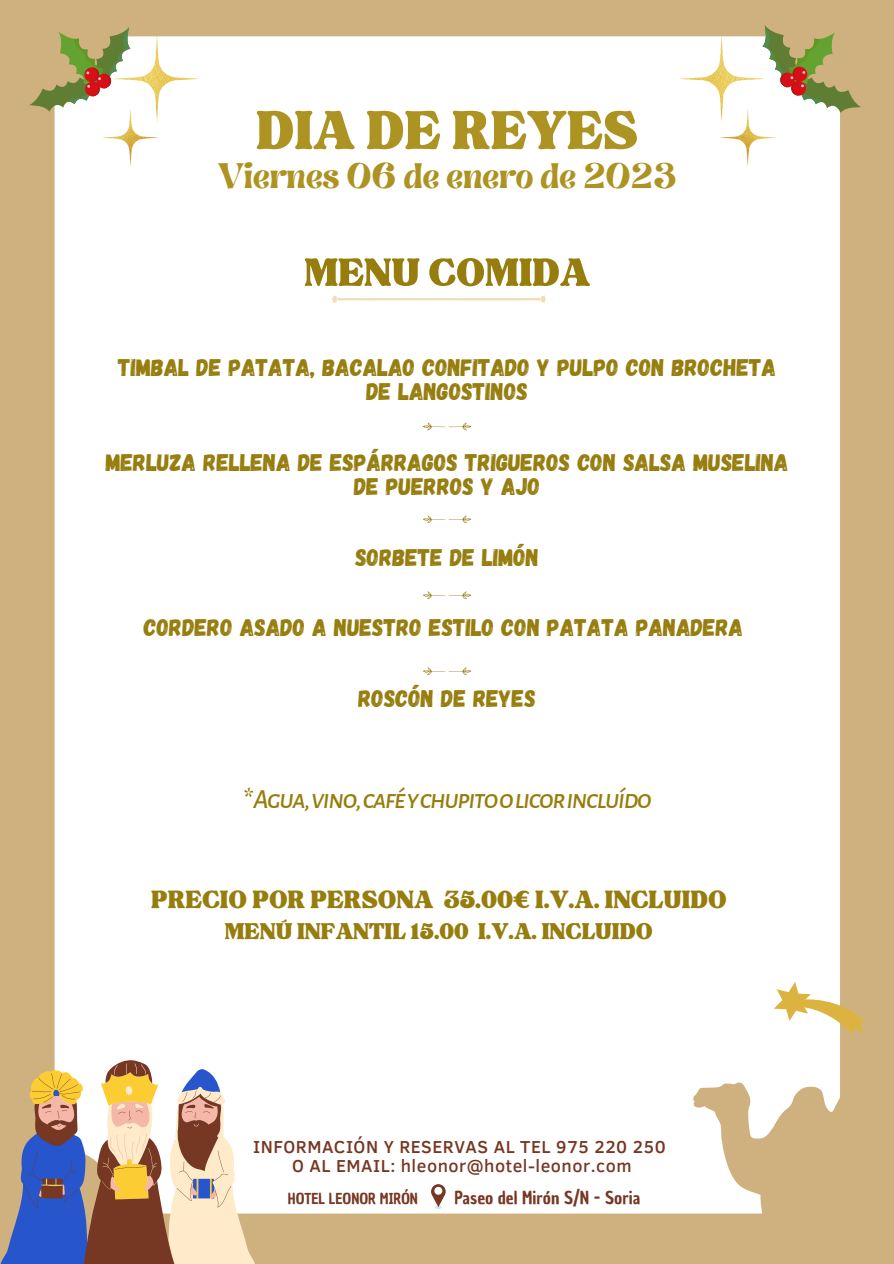
<style>
.page{position:relative;width:894px;height:1264px;background:#fff}
.page>*{position:absolute;margin:0;border:0;box-sizing:border-box;transform-origin:0 0}
.t1{font:75px "TAN Tangkiwood Display";color:#ad9322}
.t2{font:54px "TAN Tangkiwood Display";color:#967d0e}
.t3{font:34.5px "TAN Tangkiwood Display";color:#967d0e}
.t4{font:31.5px "TAN Tangkiwood Display";color:#967d0e}
.t5{font:28.5px "Brasika Display";color:#ad9322}
.t6{font:italic 500 27px "Alegreya Sans SC";letter-spacing:-.055em;color:#967d0e}
.t7{font:24px/23.7px "Gagalin";color:#967d0e;text-align:center}
.t8{font:500 17.7px/19.2px "Clear Sans";letter-spacing:.03em;color:#763723;text-align:center}
.t9{font:17.25px "Chau Philomene One";color:#763723}
.t10{font:14.7px "Chau Philomene One";color:#763723}
</style>
<div class="page">
<div style="left:0;top:0;width:893px;height:1263px;background:#cfb180"></div>
<div style="left:55px;top:36px;width:784px;height:1177px;background:#fff;border-radius:67px"></div>
<svg style="left:693px;top:1082px;width:147px;height:132px"></svg>
<svg style="left:29px;top:27px;width:100px;height:103px"></svg>
<svg style="left:764px;top:25px;width:97px;height:107px"></svg>
<img style="left:678px;top:36px;width:97px;height:130px">
<img style="left:102px;top:36px;width:97px;height:130px">
<svg style="left:774px;top:978px;width:92px;height:59px"></svg>
<svg style="left:331px;top:295px;width:215px;height:8px"></svg>
<svg style="left:422px;top:422px;width:49px;height:8px"></svg>
<svg style="left:423px;top:515px;width:48px;height:8px"></svg>
<svg style="left:423px;top:591px;width:48px;height:8px"></svg>
<svg style="left:423px;top:667px;width:48px;height:8px"></svg>
<svg style="left:431px;top:1184px;width:14px;height:24px"></svg>
<div style="left:434px;top:1186px;width:8px;height:8px;background:#fff;border-radius:50%"></div>
<svg style="left:1px;top:1060px;width:258px;height:203px"></svg>
<h1 class="t1" style="left:256px;top:102px;width:384px">DIA DE REYES</h1>
<p class="t5" style="left:218px;top:154px;width:458px">Viernes 06 de enero de 2023</p>
<h2 class="t2" style="left:304px;top:252px;width:287px">MENU COMIDA</h2>
<p class="t7" style="left:118px;top:355px;width:659px">TIMBAL DE PATATA, BACALAO CONFITADO Y PULPO CON BROCHETA<br>DE LANGOSTINOS</p>
<p class="t7" style="left:106px;top:449px;width:684px">MERLUZA RELLENA DE ESPÁRRAGOS TRIGUEROS CON SALSA MUSELINA<br>DE PUERROS Y AJO</p>
<p class="t7" style="left:355px;top:544px;width:185px">SORBETE DE LIMÓN</p>
<p class="t7" style="left:144px;top:615px;width:600px">CORDERO ASADO A NUESTRO ESTILO CON PATATA PANADERA</p>
<p class="t7" style="left:358px;top:686px;width:179px">ROSCÓN DE REYES</p>
<p class="t6" style="left:242px;top:786px;width:410px">*Agua,vino,caféychupitoolicorincluído</p>
<h3 class="t3" style="left:151px;top:887px;width:577px">PRECIO POR PERSONA 35.00€ I.V.A. INCLUIDO</h3>
<h3 class="t4" style="left:225px;top:919px;width:429px">MENÚ INFANTIL 15.00 I.V.A. INCLUIDO</h3>
<p class="t8" style="left:253px;top:1135px;width:414px">INFORMACIÓN Y RESERVAS AL TEL 975 220 250<br>O AL EMAIL: hleonor@hotel-leonor.com</p>
<p class="t10" style="left:288px;top:1189px;width:132px">HOTEL LEONOR MIRÓN</p>
<p class="t9" style="left:454px;top:1186px;width:187px">Paseo del Mirón S/N - Soria</p>
</div>
